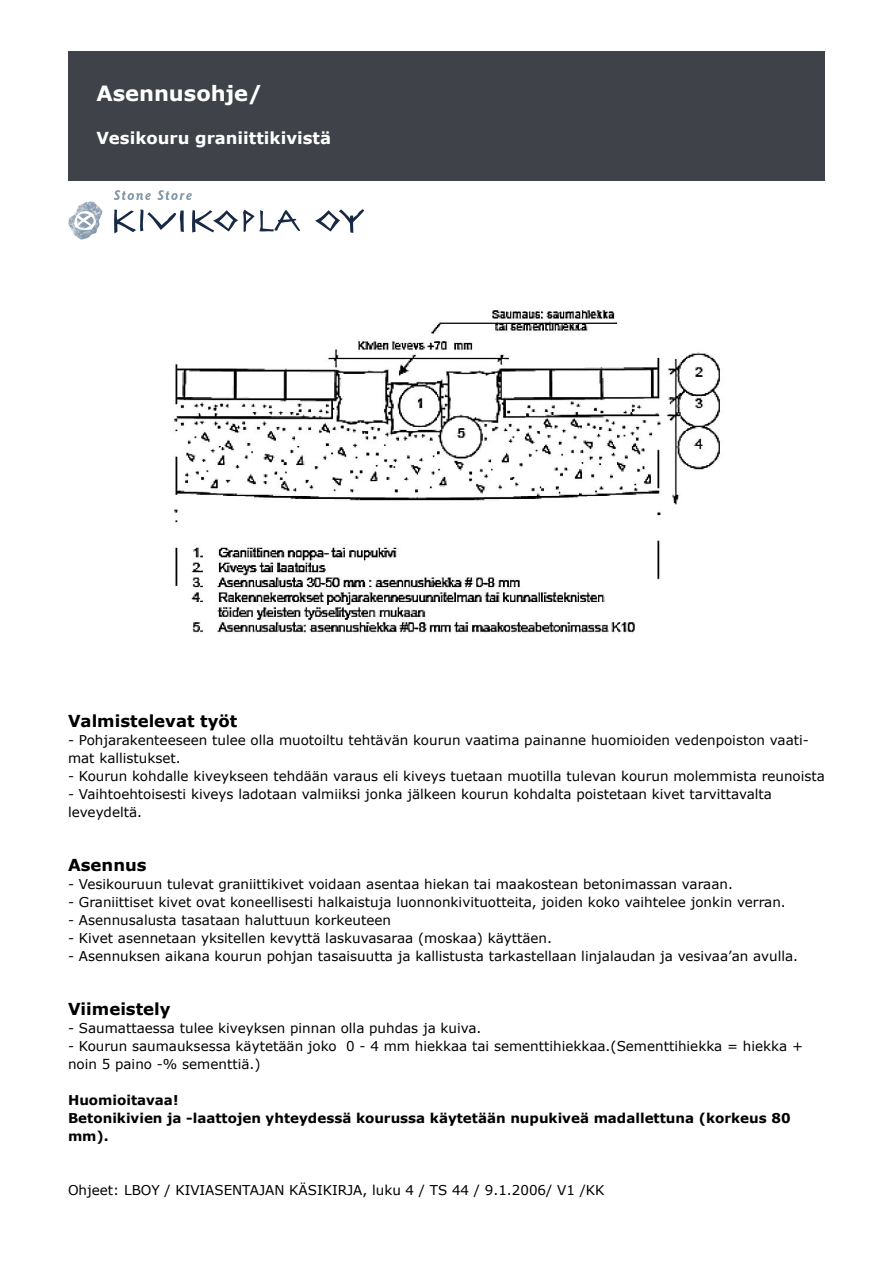
<style>
.page{position:relative;width:893px;height:1263px;background:#fff}
.page>*{position:absolute;margin:0;border:0;box-sizing:border-box;transform-origin:0 0}
.t1{font:700 21px "Verdana";color:#fff}
.t2{font:700 16.5px "Verdana";color:#000}
.t3{font:700 16.5px "Verdana";color:#fff}
.t4{font:13.5px/18px "Verdana";color:#000}
.t5{font:700 13.5px/18px "Verdana";color:#000}
</style>
<div class="page">
<img style="left:174px;top:310px;width:546px;height:323px">
<div style="left:68px;top:51px;width:757px;height:130px;background:#3f4249"></div>
<img style="left:68px;top:215px;width:28px;height:25px">
<svg style="left:315px;top:209px;width:49px;height:24px"></svg>
<svg style="left:73px;top:190px;width:227px;height:43px"></svg>
<p class="t1" style="left:96px;top:80px;width:168px">Asennusohje/</p>
<p class="t3" style="left:96px;top:128px;width:236px">Vesikouru graniittikivistä</p>
<p class="t2" style="left:68px;top:710px;width:171px">Valmistelevat työt</p>
<p class="t4" style="left:68px;top:731px;width:742px">- Pohjarakenteeseen tulee olla muotoiltu tehtävän kourun vaatima painanne huomioiden vedenpoiston vaati&shy;mat kallistukset.</p>
<p class="t4" style="left:68px;top:767px;width:758px">- Kourun kohdalle kiveykseen tehdään varaus eli kiveys tuetaan muotilla tulevan kourun molemmista reunoista</p>
<p class="t4" style="left:68px;top:785px;width:705px">- Vaihtoehtoisesti kiveys ladotaan valmiiksi jonka jälkeen kourun kohdalta poistetaan kivet tarvittavalta</p>
<p class="t4" style="left:68px;top:803px;width:76px">leveydeltä.</p>
<p class="t2" style="left:68px;top:854px;width:80px">Asennus</p>
<p class="t4" style="left:68px;top:875px;width:666px">- Vesikouruun tulevat graniittikivet voidaan asentaa hiekan tai maakostean betonimassan varaan.</p>
<p class="t4" style="left:68px;top:893px;width:719px">- Graniittiset kivet ovat koneellisesti halkaistuja luonnonkivituotteita, joiden koko vaihtelee jonkin verran.</p>
<p class="t4" style="left:68px;top:911px;width:324px">- Asennusalusta tasataan haluttuun korkeuteen</p>
<p class="t4" style="left:68px;top:929px;width:486px">- Kivet asennetaan yksitellen kevyttä laskuvasaraa (moskaa) käyttäen.</p>
<p class="t4" style="left:68px;top:947px;width:732px">- Asennuksen aikana kourun pohjan tasaisuutta ja kallistusta tarkastellaan linjalaudan ja vesivaa’an avulla.</p>
<p class="t2" style="left:68px;top:998px;width:104px">Viimeistely</p>
<p class="t4" style="left:68px;top:1019px;width:415px">- Saumattaessa tulee kiveyksen pinnan olla puhdas ja kuiva.</p>
<p class="t4" style="left:68px;top:1037px;width:737px">- Kourun saumauksessa käytetään joko 0 - 4 mm hiekkaa tai sementtihiekkaa.(Sementtihiekka = hiekka + noin 5 paino -% sementtiä.)</p>
<p class="t5" style="left:68px;top:1091px;width:112px">Huomioitavaa!</p>
<p class="t5" style="left:68px;top:1109px;width:724px">Betonikivien ja -laattojen yhteydessä kourussa käytetään nupukiveä madallettuna (korkeus 80 mm).</p>
<p class="t4" style="left:68px;top:1181px;width:538px">Ohjeet: LBOY / KIVIASENTAJAN KÄSIKIRJA, luku 4 / TS 44 / 9.1.2006/ V1 /KK</p>
</div>
